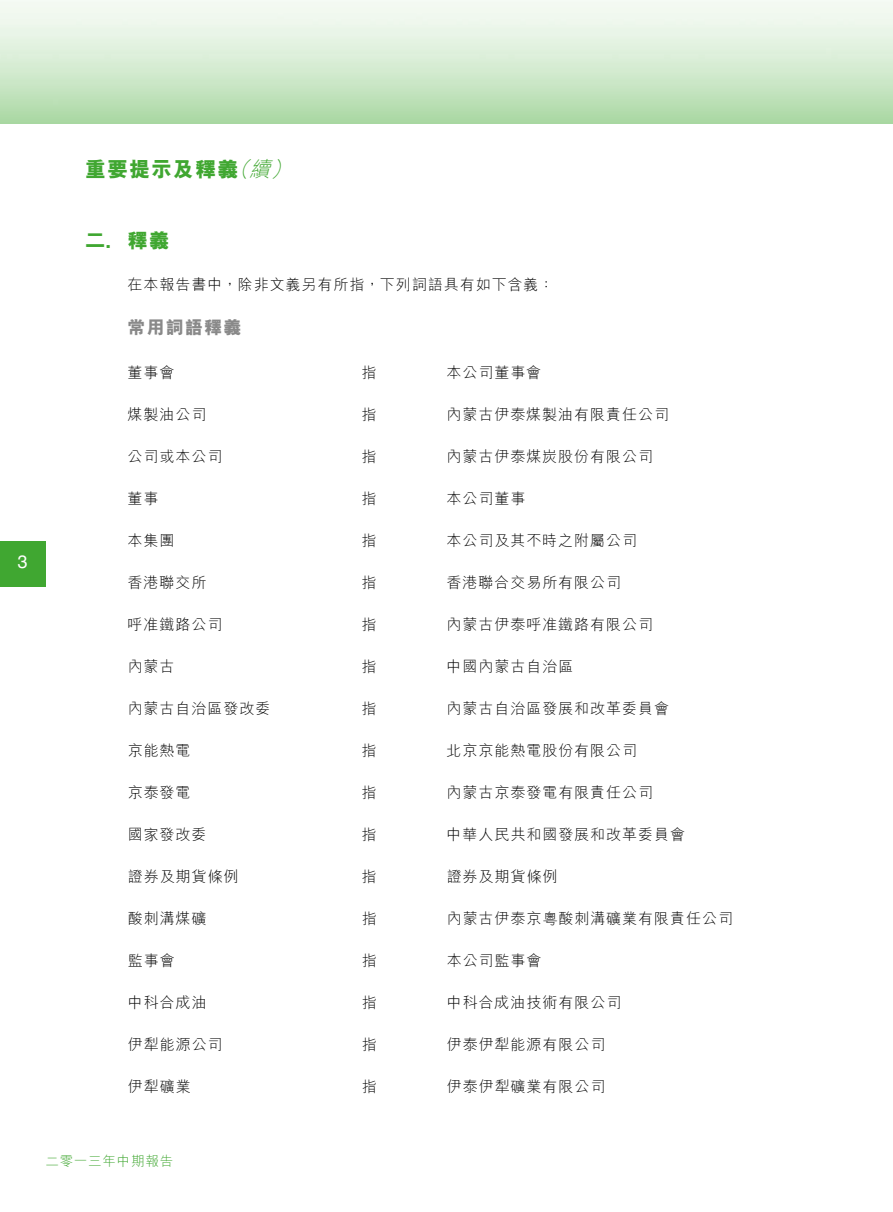
<style>
.page{position:relative;width:893px;height:1212px;background:#fff}
.page>*{position:absolute;margin:0;border:0;box-sizing:border-box;transform-origin:0 0}
.t1{font:800 21px "M Hei HK";letter-spacing:.05em;color:#40a731}
.t2{font:italic 300 21px "M Hei HK";color:#40a731}
.t3{font:800 20.25px "M Hei HK";color:#40a731}
.t4{font:800 18px "M Hei HK";letter-spacing:.065em;color:#898989}
.t5{font:18px "Helvetica LT Std";color:#fff}
.t6{font:300 15px "M Hei HK";letter-spacing:.065em;color:#000}
.t7{font:300 13.5px "M Hei HK";letter-spacing:.06em;color:#40a731}
.s1{font-family:"Helvetica LT Std";font-weight:700}
</style>
<div class="page">
<div style="left:0;top:541px;width:45px;height:46px;background:#40a731"></div>
<p class="t5" style="left:18px;top:551px;width:12px">3</p>
<h1 class="t2" style="left:249px;top:159px;width:28px">續</h1>
<h1 class="t2" style="left:228px;top:159px;width:28px">（</h1>
<h1 class="t2" style="left:270px;top:159px;width:28px">(</h1>
<h1 class="t1" style="left:85px;top:159px;width:155px">重要提示及釋義</h1>
<h2 class="t3" style="left:85px;top:230px;width:28px">二<span class="s1">.</span></h2>
<h2 class="t3" style="left:128px;top:230px;width:43px">釋義</h2>
<p class="t6" style="left:128px;top:276px;width:428px">在本報告書中，除非文義另有所指，下列詞語具有如下含義：</p>
<p class="t4" style="left:128px;top:319px;width:115px">常用詞語釋義</p>
<p class="t6" style="left:446px;top:365px;width:96px">本公司董事會</p>
<p class="t6" style="left:128px;top:365px;width:48px">董事會</p>
<p class="t6" style="left:361px;top:365px;width:16px">指</p>
<p class="t6" style="left:128px;top:407px;width:80px">煤製油公司</p>
<p class="t6" style="left:361px;top:407px;width:16px">指</p>
<p class="t6" style="left:446px;top:407px;width:224px">內蒙古伊泰煤製油有限責任公司</p>
<p class="t6" style="left:128px;top:449px;width:96px">公司或本公司</p>
<p class="t6" style="left:361px;top:449px;width:16px">指</p>
<p class="t6" style="left:446px;top:449px;width:208px">內蒙古伊泰煤炭股份有限公司</p>
<p class="t6" style="left:128px;top:491px;width:32px">董事</p>
<p class="t6" style="left:361px;top:491px;width:16px">指</p>
<p class="t6" style="left:447px;top:491px;width:80px">本公司董事</p>
<p class="t6" style="left:128px;top:533px;width:48px">本集團</p>
<p class="t6" style="left:361px;top:533px;width:16px">指</p>
<p class="t6" style="left:447px;top:533px;width:192px">本公司及其不時之附屬公司</p>
<p class="t6" style="left:128px;top:575px;width:80px">香港聯交所</p>
<p class="t6" style="left:361px;top:575px;width:16px">指</p>
<p class="t6" style="left:447px;top:575px;width:176px">香港聯合交易所有限公司</p>
<p class="t6" style="left:128px;top:617px;width:96px">呼准鐵路公司</p>
<p class="t6" style="left:362px;top:617px;width:16px">指</p>
<p class="t6" style="left:447px;top:617px;width:208px">內蒙古伊泰呼准鐵路有限公司</p>
<p class="t6" style="left:128px;top:659px;width:48px">內蒙古</p>
<p class="t6" style="left:362px;top:659px;width:16px">指</p>
<p class="t6" style="left:447px;top:659px;width:128px">中國內蒙古自治區</p>
<p class="t6" style="left:128px;top:701px;width:144px">內蒙古自治區發改委</p>
<p class="t6" style="left:362px;top:701px;width:16px">指</p>
<p class="t6" style="left:447px;top:701px;width:224px">內蒙古自治區發展和改革委員會</p>
<p class="t6" style="left:128px;top:743px;width:64px">京能熱電</p>
<p class="t6" style="left:362px;top:743px;width:16px">指</p>
<p class="t6" style="left:447px;top:743px;width:192px">北京京能熱電股份有限公司</p>
<p class="t6" style="left:128px;top:785px;width:64px">京泰發電</p>
<p class="t6" style="left:362px;top:785px;width:16px">指</p>
<p class="t6" style="left:447px;top:785px;width:208px">內蒙古京泰發電有限責任公司</p>
<p class="t6" style="left:128px;top:827px;width:80px">國家發改委</p>
<p class="t6" style="left:362px;top:827px;width:16px">指</p>
<p class="t6" style="left:447px;top:827px;width:240px">中華人民共和國發展和改革委員會</p>
<p class="t6" style="left:128px;top:869px;width:112px">證券及期貨條例</p>
<p class="t6" style="left:362px;top:869px;width:16px">指</p>
<p class="t6" style="left:447px;top:869px;width:112px">證券及期貨條例</p>
<p class="t6" style="left:128px;top:911px;width:80px">酸刺溝煤礦</p>
<p class="t6" style="left:362px;top:911px;width:16px">指</p>
<p class="t6" style="left:447px;top:911px;width:288px">內蒙古伊泰京粵酸刺溝礦業有限責任公司</p>
<p class="t6" style="left:128px;top:953px;width:48px">監事會</p>
<p class="t6" style="left:362px;top:953px;width:16px">指</p>
<p class="t6" style="left:447px;top:953px;width:96px">本公司監事會</p>
<p class="t6" style="left:128px;top:995px;width:80px">中科合成油</p>
<p class="t6" style="left:362px;top:995px;width:16px">指</p>
<p class="t6" style="left:447px;top:995px;width:176px">中科合成油技術有限公司</p>
<p class="t6" style="left:128px;top:1037px;width:96px">伊犁能源公司</p>
<p class="t6" style="left:362px;top:1037px;width:16px">指</p>
<p class="t6" style="left:447px;top:1037px;width:160px">伊泰伊犁能源有限公司</p>
<p class="t6" style="left:128px;top:1079px;width:64px">伊犁礦業</p>
<p class="t6" style="left:362px;top:1079px;width:16px">指</p>
<p class="t6" style="left:447px;top:1079px;width:160px">伊泰伊犁礦業有限公司</p>
<p class="t7" style="left:45px;top:1154px;width:129px">二零一三年中期報告</p>
</div>
